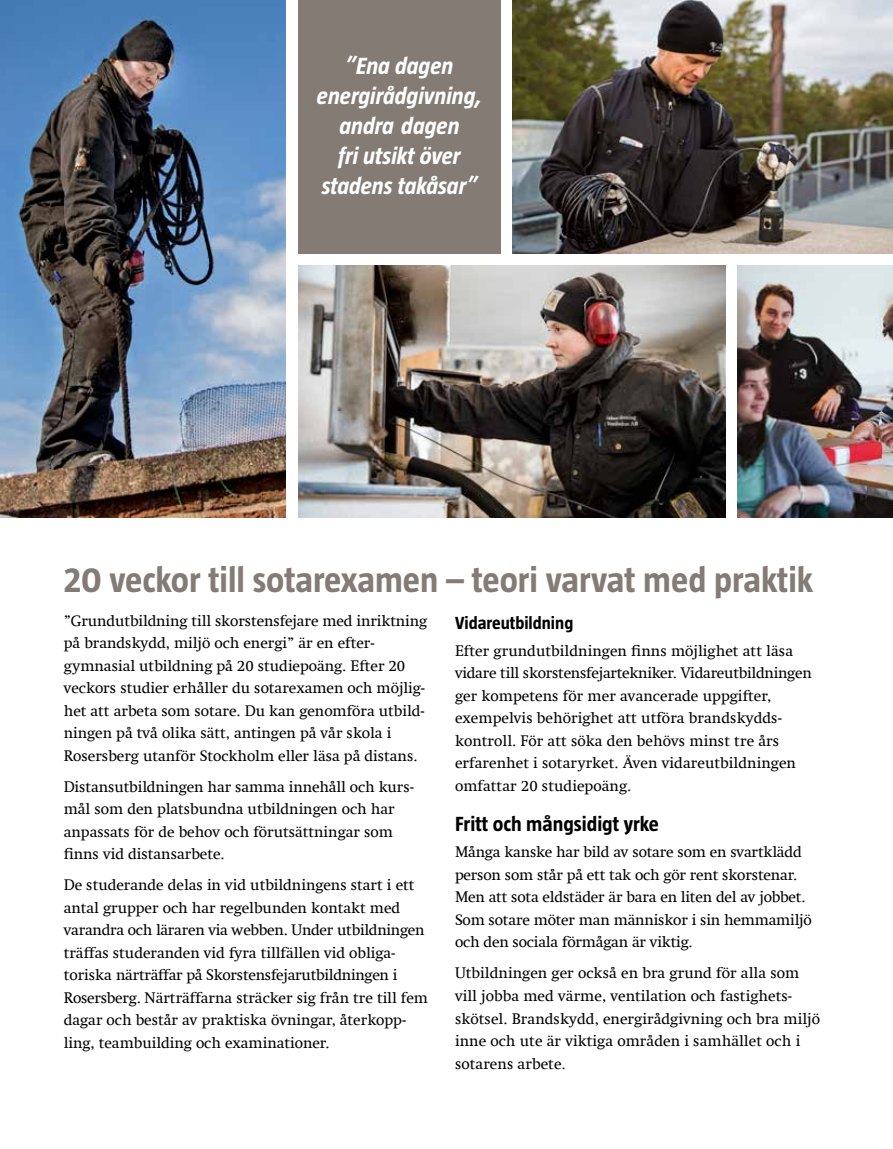
<style>
.page{position:relative;width:893px;height:1149px;background:#fff}
.page>*{position:absolute;margin:0;border:0;box-sizing:border-box;transform-origin:0 0}
.A4_Rubrik_1{font:700 36px "Taz";color:#847c74}
.A4_Rubrik_1-2{font:italic 700 24px/30px "Taz";color:#fff;text-align:center}
.A4_Rubrik_2{font:700 21px "Taz";color:#000}
.A4_Rubrik_3{font:700 18px "Taz";color:#000}
.A4_Brödtext{font:15.45px/22.5px "Swift Com";letter-spacing:-.005em;color:#000}
</style>
<div class="page">
<div style="left:298px;top:0;width:203px;height:253px;background:#847c74"></div>
<img style="left:0;top:0;width:286px;height:517px">
<img style="left:298px;top:266px;width:428px;height:251px">
<img style="left:738px;top:266px;width:155px;height:251px">
<img style="left:513px;top:0;width:380px;height:253px">
<p class="A4_Rubrik_1-2" style="left:317px;top:50px;width:167px">”Ena dagen energirådgivning, andra dagen<br>fri utsikt över stadens takåsar”</p>
<p class="A4_Rubrik_1" style="left:64px;top:559px;width:751px">20 veckor till sotarexamen – teori varvat med praktik</p>
<p class="A4_Brödtext" style="left:64px;top:609px;width:365px">”Grundutbildning till skorstensfejare med inriktning på brandskydd, miljö och energi” är en efter&shy;gymnasial utbildning på 20 studiepoäng. Efter 20 veckors studier erhåller du sotarexamen och möjlig&shy;het att arbeta som sotare. Du kan genomföra utbild&shy;ningen på två olika sätt, antingen på vår skola i Rosersberg utanför Stockholm eller läsa på distans.</p>
<p class="A4_Brödtext" style="left:64px;top:775px;width:352px">Distansutbildningen har samma innehåll och kurs&shy;mål som den platsbundna utbildningen och har anpassats för de behov och förutsättningar som finns vid distansarbete.</p>
<p class="A4_Brödtext" style="left:64px;top:873px;width:366px">De studerande delas in vid utbildningens start i ett antal grupper och har regelbunden kontakt med varandra och läraren via webben. Under utbildningen träffas studeranden vid fyra tillfällen vid obliga&shy;toriska närträffar på Skorstensfejarutbildningen i Rosersberg. Närträffarna sträcker sig från tre till fem dagar och består av praktiska övningar, återkopp&shy;ling, teambuilding och examinationer.</p>
<p class="A4_Rubrik_3" style="left:455px;top:612px;width:120px">Vidareutbildning</p>
<p class="A4_Brödtext" style="left:455px;top:639px;width:358px">Efter grundutbildningen finns möjlighet att läsa vidare till skorstensfejartekniker. Vidareutbildningen ger kompetens för mer avancerade uppgifter, exempelvis behörighet att utföra brandskydds&shy;kontroll. För att söka den behövs minst tre års erfarenhet i sotaryrket. Även vidareutbildningen omfattar 20 studiepoäng.</p>
<p class="A4_Rubrik_2" style="left:455px;top:811px;width:205px">Fritt och mångsidigt yrke</p>
<p class="A4_Brödtext" style="left:455px;top:840px;width:358px">Många kanske har bild av sotare som en svartklädd person som står på ett tak och gör rent skorstenar.<br>Men att sota eldstäder är bara en liten del av jobbet.<br>Som sotare möter man människor i sin hemmamiljö och den sociala förmågan är viktig.</p>
<p class="A4_Brödtext" style="left:455px;top:961px;width:367px">Utbildningen ger också en bra grund för alla som vill jobba med värme, ventilation och fastighets&shy;skötsel. Brandskydd, energirådgivning och bra miljö inne och ute är viktiga områden i samhället och i sotarens arbete.</p>
</div>
